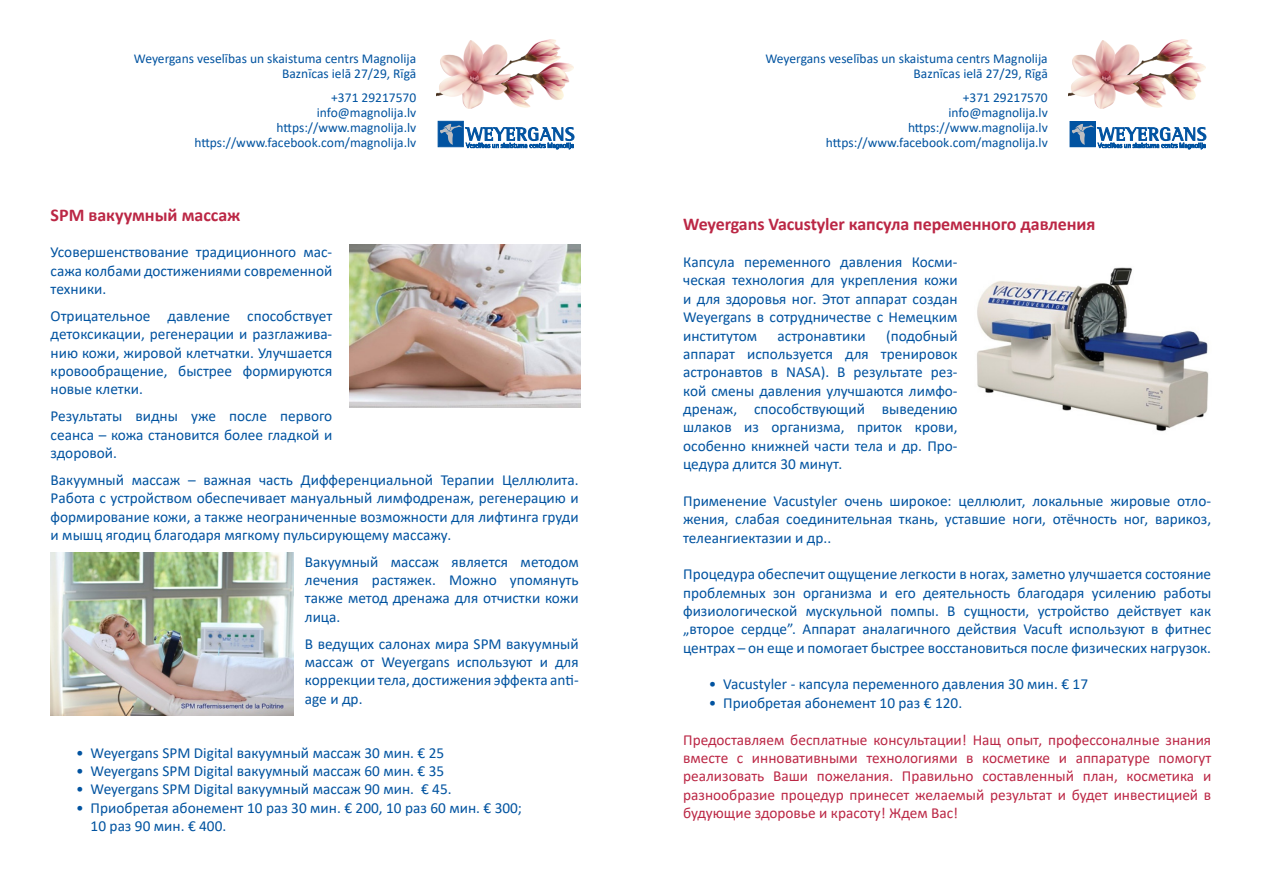
<style>
.page{position:relative;width:1263px;height:893px;background:#fff}
.page>*{position:absolute;margin:0;border:0;box-sizing:border-box;transform-origin:0 0}
.t1{font:700 18px "Calibri";letter-spacing:-.005em;color:#bb2745}
.t2{font:15.3px/18.3px "Calibri";color:#0153a0;text-align:justify}
.t3{font:15.3px/18.3px "Calibri";color:#bb2745;text-align:justify}
.t4{font:13.5px/15px "Calibri";color:#0153a0;text-align:right}
</style>
<div class="page">
<div style="left:438px;top:121px;width:25px;height:26px;background:#0153a1;border:1px solid #0153a1"></div>
<svg style="left:440px;top:124px;width:134px;height:25px"></svg>
<img style="left:437px;top:40px;width:137px;height:69px">
<div style="left:1070px;top:121px;width:25px;height:26px;background:#0153a1"></div>
<svg style="left:1072px;top:124px;width:134px;height:25px"></svg>
<img style="left:1069px;top:40px;width:137px;height:69px">
<img style="left:350px;top:245px;width:230px;height:162px">
<img style="left:51px;top:553px;width:242px;height:162px">
<img style="left:977px;top:267px;width:232px;height:165px">
<p class="t4" style="left:134px;top:50px;width:284px">Weyergans veselības un skaistuma centrs Magnolija<br>Baznīcas ielā 27/29, Rīgā</p>
<p class="t4" style="left:331px;top:89px;width:87px">+371 29217570</p>
<p class="t4" style="left:317px;top:104px;width:101px">info@magnolija.lv</p>
<p class="t4" style="left:276px;top:119px;width:141px">https://www.magnolija.lv</p>
<p class="t4" style="left:194px;top:134px;width:223px">https://www.facebook.com/magnolija.lv</p>
<p class="t1" style="left:51px;top:202px;width:191px">SPM вакуумный массаж</p>
<p class="t2" style="left:51px;top:243px;width:283px">Усовершенствование традиционного мас&shy;сажа колбами достижениями современной техники.</p>
<p class="t2" style="left:51px;top:306px;width:283px">Отрицательное давление способствует детоксикации, регенерации и разглажива&shy;нию кожи, жировой клетчатки. Улучшается кровоoбрaщение, быстрее формируются новые клетки.</p>
<p class="t2" style="left:51px;top:407px;width:283px">Результаты видны уже после первого сеанса – кожа становится более гладкой и здоровой.</p>
<p class="t2" style="left:51px;top:470px;width:530px">Вакуумный массаж – важная часть Дифференциальной Терапии Целлюлита.<br>Работа с устройством обеспечивает мануальный лимфодренаж, регенерацию и формирование кожи, а также неограниченные возможности для лифтинга груди и мышц ягодиц благодаря мягкому пульсирующему массажу.</p>
<p class="t2" style="left:305px;top:552px;width:275px">Вакуумный массаж является методом лечения растяжек. Можно упомянуть также метод дренажа для отчистки кожи лица.</p>
<p class="t2" style="left:305px;top:634px;width:275px">В ведущих салонах мира SPM вакуумный массаж от Weyergans используют и для коррекции тела, достижения эффекта anti&shy;age и др.</p>
<p class="t2" style="left:76px;top:743px;width:370px">• Weyergans SPM Digital вакуумный массаж 30 мин. € 25</p>
<p class="t2" style="left:76px;top:761px;width:370px">• Weyergans SPM Digital вакуумный массаж 60 мин. € 35</p>
<p class="t2" style="left:76px;top:780px;width:377px">• Weyergans SPM Digital вакуумный массаж 90 мин. € 45.</p>
<p class="t2" style="left:91px;top:798px;width:433px;text-indent:-15px">• Приобретая абонемент 10 раз 30 мин. € 200, 10 раз 60 мин. € 300;<br>10 раз 90 мин. € 400.</p>
<p class="t4" style="left:765px;top:50px;width:284px">Weyergans veselības un skaistuma centrs Magnolija<br>Baznīcas ielā 27/29, Rīgā</p>
<p class="t4" style="left:963px;top:89px;width:87px">+371 29217570</p>
<p class="t4" style="left:948px;top:104px;width:101px">info@magnolija.lv</p>
<p class="t4" style="left:908px;top:119px;width:141px">https://www.magnolija.lv</p>
<p class="t4" style="left:826px;top:134px;width:223px">https://www.facebook.com/magnolija.lv</p>
<p class="t1" style="left:683px;top:212px;width:414px">Weyergans Vacustyler капсула переменного давления</p>
<p class="t2" style="left:683px;top:252px;width:276px">Капсула переменного давления Косми&shy;ческая технология для укрепления кожи и для здоровья ног. Этот аппарат создан Weyergans в сотрудничестве с Немецким институтом</p>
<p class="t2" style="left:683px;top:326px;width:276px;text-indent:203px">(подобный аппарат используется для тренировок астронавтов в NASA). В результате рез&shy;кой смены давления улучшаются лимфо&shy;дренаж, способствующий выведению шлаков из организма, приток крови, особенно книжней части тела и др. Про&shy;цедура длится 30 минут.</p>
<p class="t2" style="left:683px;top:491px;width:529px">Применение Vacustyler очень широкое: целлюлит, локальные жировые отло&shy;жения, слабая соединительная ткань, уставшие ноги, отёчность ног, варикоз, телеангиектазии и др..</p>
<p class="t2" style="left:683px;top:565px;width:530px">Процедура обеспечит ощущение легкости в ногах, заметно улучшается состояние проблемных зон организма и его деятельность благодаря усилению работы физиологической мускульной помпы. В сущности, устройство действует как „второе сердце”. Аппарат аналагичного действия Vacuft используют в фитнес центрах – он еще и помогает быстрее восстановиться после физических нагрузок.</p>
<p class="t2" style="left:709px;top:675px;width:381px">• Vacustyler - капсула переменного давления 30 мин. € 17</p>
<p class="t2" style="left:709px;top:693px;width:255px">• Приобретая абонемент 10 раз € 120.</p>
<p class="t3" style="left:683px;top:730px;width:530px">Предоставляем бесплатные консультации! Нащ опыт, профессоналные знания вместе с инновативными технологиями в косметике и аппаратуре помогут реализовать Ваши пожелания. Правильно составленный план, косметика и разнообразие процедур принесет желаемый результат и будет инвестицией в будующие здоровье и красоту! Ждем Вас!</p>
<p class="t2" style="left:777px;top:326px;width:90px">астронавтики</p>
</div>
